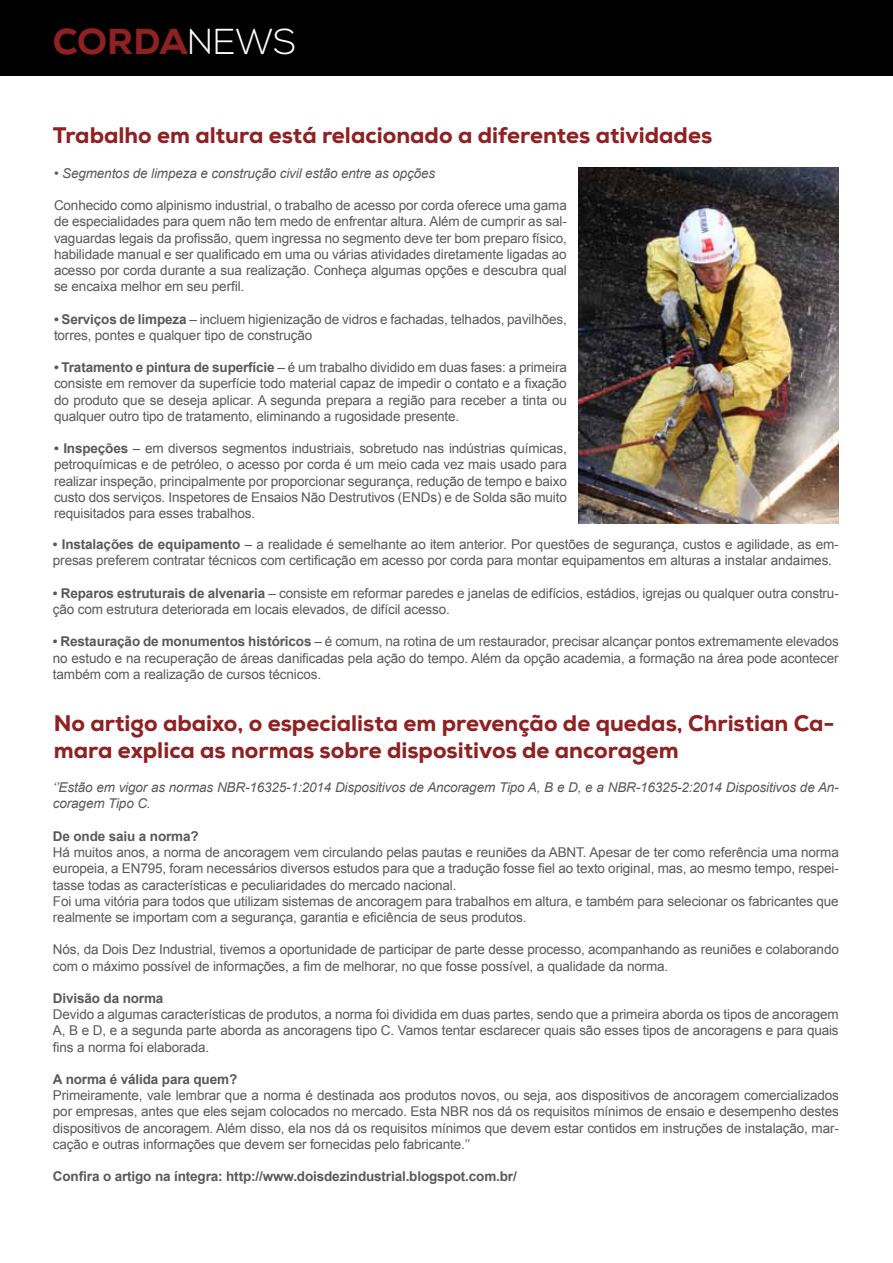
<style>
.page{position:relative;width:893px;height:1263px;background:#fff}
.page>*{position:absolute;margin:0;border:0;box-sizing:border-box;transform-origin:0 0}
.t1{font:800 36px "Nexa";letter-spacing:-.01em;color:#8f2122}
.t2{font:800 22.5px/27px "Nexa";color:#8f2122}
.t3{font:13.5px/16.2px "Arial";letter-spacing:-.01em;color:#58595b;text-align:justify}
.t4{font:italic 13.5px/16.2px "Arial";letter-spacing:-.01em;color:#58595b}
.t5{font:700 13.5px "Arial";letter-spacing:-.01em;color:#58595b}
.s1{font-weight:300;color:#fff}
.s2{font-weight:700}
</style>
<div class="page">
<div style="left:0;top:0;width:893px;height:75px;background:#000"></div>
<img style="left:578px;top:168px;width:261px;height:355px">
<h1 class="t1" style="left:53px;top:19px;width:245px">CORDA<span class="s1">NEWS</span></h1>
<h2 class="t2" style="left:53px;top:122px;width:661px">Trabalho em altura está relacionado a diferentes atividades</h2>
<p class="t4" style="left:54px;top:165px;width:383px">• Segmentos de limpeza e construção civil estão entre as opções</p>
<p class="t3" style="left:54px;top:197px;width:514px">Conhecido como alpinismo industrial, o trabalho de acesso por corda oferece uma gama de especialidades para quem não tem medo de enfrentar altura. Além de cumprir as sal&shy;vaguardas legais da profissão, quem ingressa no segmento deve ter bom preparo físico, habilidade manual e ser qualificado em uma ou várias atividades diretamente ligadas ao acesso por corda durante a sua realização. Conheça algumas opções e descubra qual se encaixa melhor em seu perfil.</p>
<p class="t3" style="left:54px;top:311px;width:514px"><span class="s2">• Serviços de limpeza</span> – incluem higienização de vidros e fachadas, telhados, pavilhões, torres, pontes e qualquer tipo de construção</p>
<p class="t3" style="left:54px;top:359px;width:514px"><span class="s2">• Tratamento e pintura de superfície</span> – é um trabalho dividido em duas fases: a primeira consiste em remover da superfície todo material capaz de impedir o contato e a fixação do produto que se deseja aplicar. A segunda prepara a região para receber a tinta ou qualquer outro tipo de tratamento, eliminando a rugosidade presente.</p>
<p class="t3" style="left:54px;top:440px;width:514px"><span class="s2">• Inspeções</span> – em diversos segmentos industriais, sobretudo nas indústrias químicas, petroquímicas e de petróleo, o acesso por corda é um meio cada vez mais usado para realizar inspeção, principalmente por proporcionar segurança, redução de tempo e baixo custo dos serviços. Inspetores de Ensaios Não Destrutivos (ENDs) e de Solda são muito requisitados para esses trabalhos.</p>
<p class="t3" style="left:53px;top:536px;width:787px"><span class="s2">• Instalações de equipamento</span> – a realidade é semelhante ao item anterior. Por questões de segurança, custos e agilidade, as em&shy;presas preferem contratar técnicos com certificação em acesso por corda para montar equipamentos em alturas a instalar andaimes.</p>
<p class="t3" style="left:53px;top:585px;width:787px"><span class="s2">• Reparos estruturais de alvenaria</span> – consiste em reformar paredes e janelas de edifícios, estádios, igrejas ou qualquer outra constru&shy;ção com estrutura deteriorada em locais elevados, de difícil acesso.</p>
<p class="t3" style="left:53px;top:633px;width:787px"><span class="s2">• Restauração de monumentos históricos</span> – é comum, na rotina de um restaurador, precisar alcançar pontos extremamente elevados no estudo e na recuperação de áreas danificadas pela ação do tempo. Além da opção academia, a formação na área pode acontecer também com a realização de cursos técnicos.</p>
<h2 class="t2" style="left:54px;top:710px;width:782px">No artigo abaixo, o especialista em prevenção de quedas, Christian Ca&shy;mara explica as normas sobre dispositivos de ancoragem</h2>
<p class="t4" style="left:53px;top:780px;width:787px">‘’Estão em vigor as normas NBR-16325-1:2014 Dispositivos de Ancoragem Tipo A, B e D, e a NBR-16325-2:2014 Dispositivos de An&shy;coragem Tipo C.</p>
<p class="t5" style="left:53px;top:827px;width:147px">De onde saiu a norma?</p>
<p class="t3" style="left:53px;top:844px;width:787px;text-align:left">Há muitos anos, a norma de ancoragem vem circulando pelas pautas e reuniões da ABNT. Apesar de ter como referência uma norma europeia, a EN795, foram necessários diversos estudos para que a tradução fosse fiel ao texto original, mas, ao mesmo tempo, respei&shy;tasse todas as características e peculiaridades do mercado nacional.<br>Foi uma vitória para todos que utilizam sistemas de ancoragem para trabalhos em altura, e também para selecionar os fabricantes que realmente se importam com a segurança, garantia e eficiência de seus produtos.</p>
<p class="t3" style="left:53px;top:941px;width:787px">Nós, da Dois Dez Industrial, tivemos a oportunidade de participar de parte desse processo, acompanhando as reuniões e colaborando com o máximo possível de informações, a fim de melhorar, no que fosse possível, a qualidade da norma.</p>
<p class="t5" style="left:53px;top:989px;width:112px">Divisão da norma</p>
<p class="t3" style="left:53px;top:1006px;width:787px">Devido a algumas características de produtos, a norma foi dividida em duas partes, sendo que a primeira aborda os tipos de ancoragem A, B e D, e a segunda parte aborda as ancoragens tipo C. Vamos tentar esclarecer quais são esses tipos de ancoragens e para quais fins a norma foi elaborada.</p>
<p class="t5" style="left:53px;top:1070px;width:186px">A norma é válida para quem?</p>
<p class="t3" style="left:53px;top:1087px;width:787px">Primeiramente, vale lembrar que a norma é destinada aos produtos novos, ou seja, aos dispositivos de ancoragem comercializados por empresas, antes que eles sejam colocados no mercado. Esta NBR nos dá os requisitos mínimos de ensaio e desempenho destes dispositivos de ancoragem. Além disso, ela nos dá os requisitos mínimos que devem estar contidos em instruções de instalação, mar&shy;cação e outras informações que devem ser fornecidas pelo fabricante.’’</p>
<p class="t5" style="left:53px;top:1167px;width:465px">Confira o artigo na íntegra: http://www.doisdezindustrial.blogspot.com.br/</p>
</div>
